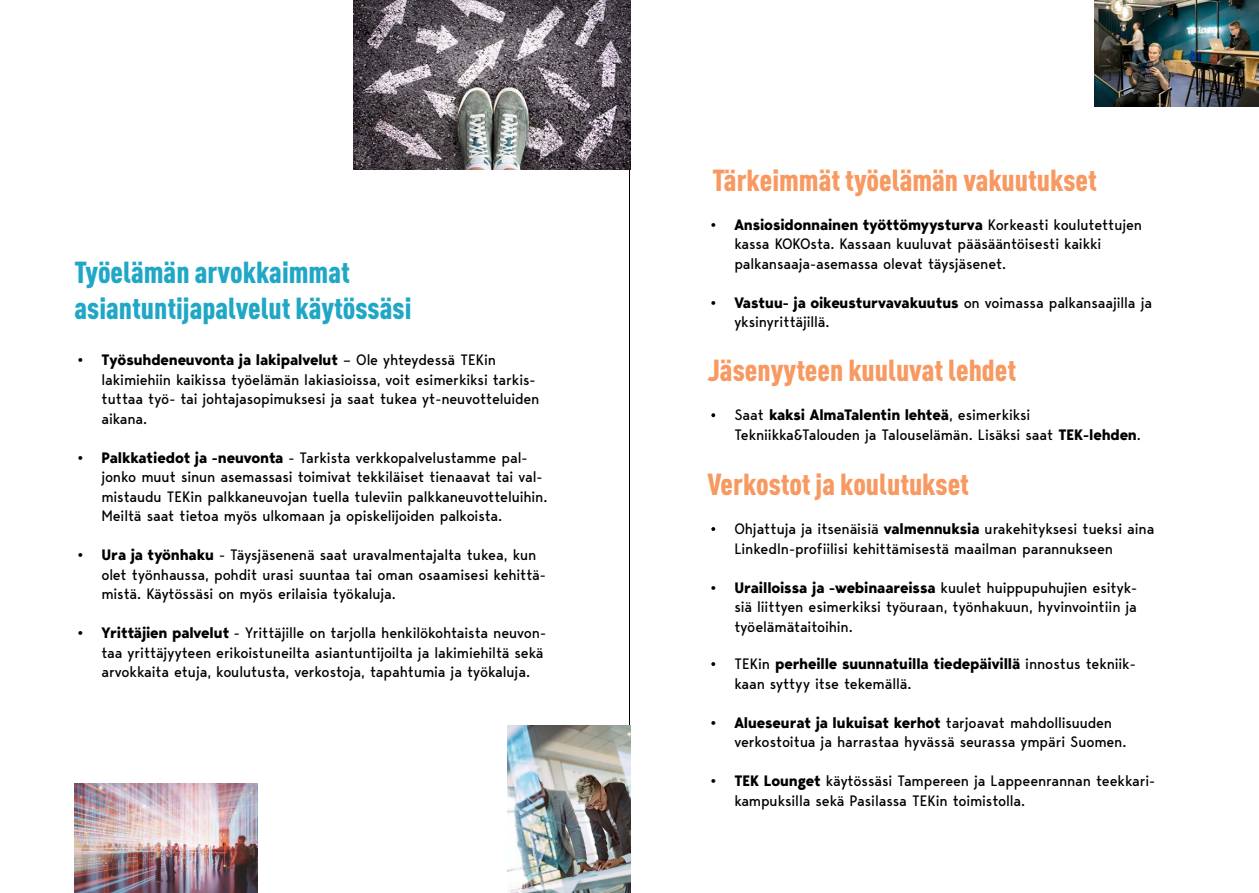
<style>
.page{position:relative;width:1259px;height:893px;background:#fff}
.page>*{position:absolute;margin:0;border:0;box-sizing:border-box;transform-origin:0 0}
.Otsikko_DIN_Cond_20{font:900 condensed 30px "DINOT";color:#f79961}
.t1{font:900 condensed 30px/36px "DINOT";color:#20a7c6}
.Otsikko_DIN_Cond_hai{font:900 condensed 30px "DINOT";color:#f79961}
.t2{font:15px/19.5px "Bergen Text";letter-spacing:-.01em;color:#000}
.s1{font-weight:700}
</style>
<div class="page">
<hr style="left:629px;top:0;width:1px;height:893px;background:#000">
<img style="left:74px;top:784px;width:184px;height:109px">
<img style="left:353px;top:0;width:277px;height:170px">
<img style="left:507px;top:726px;width:123px;height:167px">
<img style="left:1094px;top:0;width:165px;height:106px">
<svg style="left:711px;top:662px;width:4px;height:4px"></svg>
<svg style="left:711px;top:527px;width:4px;height:4px"></svg>
<svg style="left:711px;top:413px;width:4px;height:4px"></svg>
<p class="t1" style="left:74px;top:252px;width:338px">Työelämän arvokkaimmat asiantuntijapalvelut käytössäsi</p>
<p class="t2" style="left:101px;top:350px;width:439px;text-indent:-27px"><span class="s1">• Työsuhdeneuvonta ja lakipalvelut</span> – Ole yhteydessä TEKin lakimiehiin kaikissa työelämän lakiasioissa, voit esimerkiksi tarkis&shy;tuttaa työ- tai johtajasopimuksesi ja saat tukea yt-neuvotteluiden aikana.</p>
<p class="t2" style="left:101px;top:447px;width:447px;text-indent:-27px"><span class="s1">• Palkkatiedot ja -neuvonta</span> - Tarkista verkkopalvelustamme pal&shy;jonko muut sinun asemassasi toimivat tekkiläiset tienaavat tai val&shy;mistaudu TEKin palkkaneuvojan tuella tuleviin palkkaneuvotteluihin.<br>Meiltä saat tietoa myös ulkomaan ja opiskelijoiden palkoista.</p>
<p class="t2" style="left:101px;top:545px;width:446px;text-indent:-27px"><span class="s1">• Ura ja työnhaku</span> - Täysjäsenenä saat uravalmentajalta tukea, kun olet työnhaussa, pohdit urasi suuntaa tai oman osaamisesi kehittä&shy;mistä. Käytössäsi on myös erilaisia työkaluja.</p>
<p class="t2" style="left:101px;top:623px;width:446px;text-indent:-27px"><span class="s1">• Yrittäjien palvelut</span> - Yrittäjille on tarjolla henkilökohtaista neuvon&shy;taa yrittäjyyteen erikoistuneilta asiantuntijoilta ja lakimiehiltä sekä arvokkaita etuja, koulutusta, verkostoja, tapahtumia ja työkaluja.</p>
<p class="Otsikko_DIN_Cond_20" style="left:712px;top:157px;width:386px">Tärkeimmät työelämän vakuutukset</p>
<p class="t2" style="left:734px;top:214px;width:409px;text-indent:-27px"><span class="s1">• Ansiosidonnainen työttömyysturva</span> Korkeasti koulutettujen kassa KOKOsta. Kassaan kuuluvat pääsääntöisesti kaikki palkansaaja-asemassa olevat täysjäsenet.</p>
<p class="t2" style="left:734px;top:292px;width:419px;text-indent:-27px"><span class="s1">• Vastuu- ja oikeusturvavakuutus</span> on voimassa palkansaajilla ja yksinyrittäjillä.</p>
<p class="Otsikko_DIN_Cond_20" style="left:707px;top:348px;width:310px">Jäsenyyteen kuuluvat lehdet</p>
<p class="t2" style="left:734px;top:405px;width:408px;text-indent:-27px">• Saat <span class="s1">kaksi AlmaTalentin lehteä</span>, esimerkiksi<br>Tekniikka&amp;Talouden ja Talouselämän. Lisäksi saat <span class="s1">TEK-lehden</span>.</p>
<p class="Otsikko_DIN_Cond_hai" style="left:707px;top:462px;width:263px">Verkostot ja koulutukset</p>
<p class="t2" style="left:734px;top:519px;width:421px;text-indent:-27px">• Ohjattuja ja itsenäisiä <span class="s1">valmennuksia</span> urakehityksesi tueksi aina<br>LinkedIn-profiilisi kehittämisestä maailman parannukseen</p>
<p class="t2" style="left:734px;top:577px;width:404px;text-align:justify;text-indent:-27px"><span class="s1">• Urailloissa ja -webinaareissa</span> kuulet huippupuhujien esityk&shy;siä liittyen esimerkiksi työuraan, työnhakuun, hyvinvointiin ja työelämätaitoihin.</p>
<p class="t2" style="left:734px;top:654px;width:403px;text-indent:-27px">• TEKin <span class="s1">perheille suunnatuilla tiedepäivillä</span> innostus tekniik&shy;kaan syttyy itse tekemällä.</p>
<p class="t2" style="left:734px;top:712px;width:394px;text-indent:-27px"><span class="s1">• Alueseurat ja lukuisat kerhot</span> tarjoavat mahdollisuuden verkostoitua ja harrastaa hyvässä seurassa ympäri Suomen.</p>
<p class="t2" style="left:734px;top:771px;width:422px;text-indent:-27px"><span class="s1">• TEK Lounget</span> käytössäsi Tampereen ja Lappeenrannan teekkari&shy;kampuksilla sekä Pasilassa TEKin toimistolla.</p>
</div>
